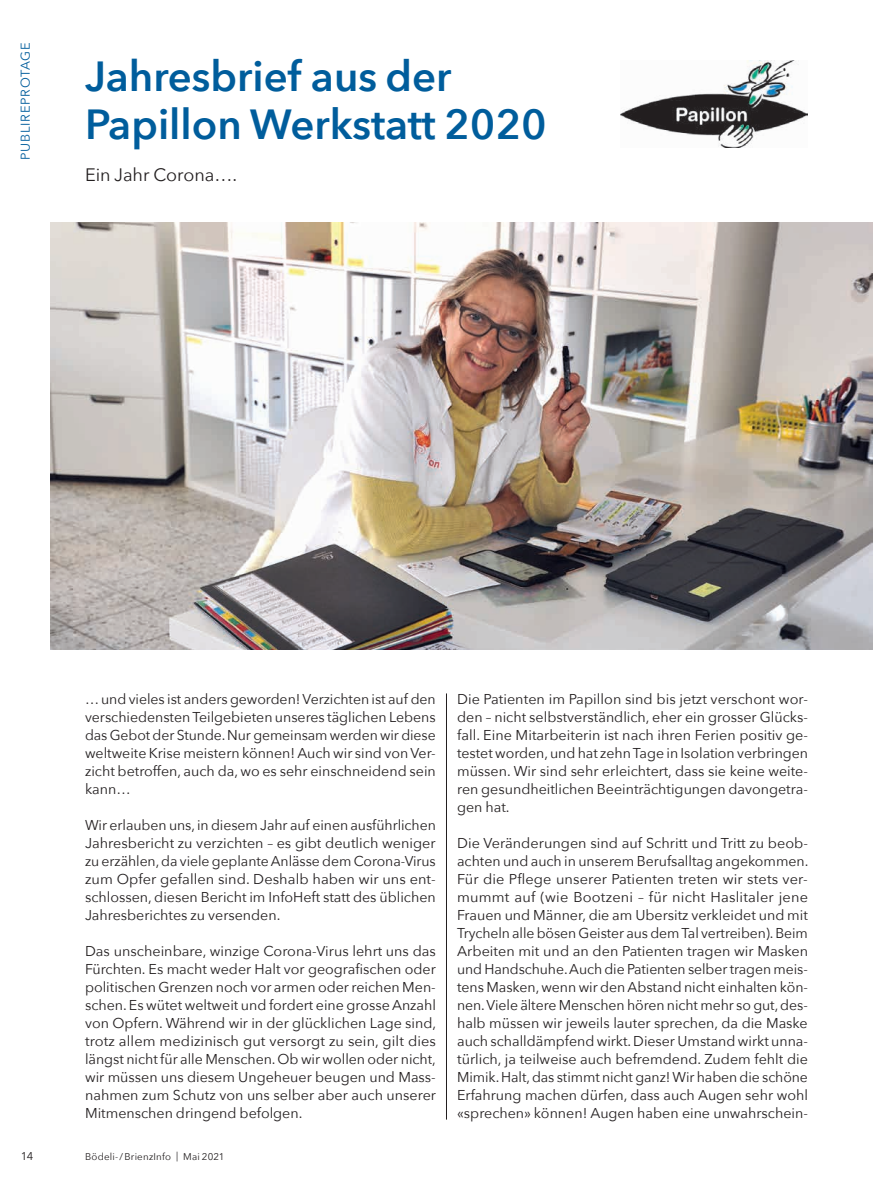
<style>
.page{position:relative;width:893px;height:1191px;background:#fff}
.page>*{position:absolute;margin:0;border:0;box-sizing:border-box;transform-origin:0 0}
.t1{font:600 42px/48px "Avenir Next";color:#005d9c}
.t2{font:18px "Avenir Next";color:#231f20}
.t3{font:14.25px/18px "Avenir Next";color:#231f20;text-align:justify}
.t4{font:12.75px "Avenir Next";letter-spacing:.06em;color:#005d9c}
.t5{font:11.25px "Avenir Next";color:#231f20}
.t6{font:9.75px "Avenir Next";letter-spacing:.02em;color:#231f20}
</style>
<div class="page">
<hr style="left:446px;top:693px;width:1px;height:426px;background:#231f20">
<img style="left:51px;top:223px;width:821px;height:426px">
<img style="left:621px;top:61px;width:187px;height:87px">
<p class="t4" style="left:15px;top:160px;width:120px;rotate:-90deg">PUBLIREPROTAGE</p>
<h1 class="t1" style="left:85px;top:51px;width:463px">Jahresbrief aus der<br>Papillon Werkstatt 2020</h1>
<p class="t2" style="left:85px;top:159px;width:154px">Ein Jahr Corona….</p>
<p class="t3" style="left:85px;top:689px;width:352px">… und vieles ist anders geworden! Verzichten ist auf den verschiedensten Teilgebieten unseres täglichen Lebens das Gebot der Stunde. Nur gemeinsam werden wir diese weltweite Krise meistern können! Auch wir sind von Ver&shy;zicht betroffen, auch da, wo es sehr einschneidend sein kann…</p>
<p class="t3" style="left:85px;top:815px;width:352px">Wir erlauben uns, in diesem Jahr auf einen ausführlichen Jahresbericht zu verzichten – es gibt deutlich weniger zu erzählen, da viele geplante Anlässe dem Corona-Virus zum Opfer gefallen sind. Deshalb haben wir uns ent&shy;schlossen, diesen Bericht im InfoHeft statt des üblichen Jahresberichtes zu versenden.</p>
<p class="t3" style="left:85px;top:941px;width:353px">Das unscheinbare, winzige Corona-Virus lehrt uns das Fürchten. Es macht weder Halt vor geografischen oder politischen Grenzen noch vor armen oder reichen Men&shy;schen. Es wütet weltweit und fordert eine grosse Anzahl von Opfern. Während wir in der glücklichen Lage sind, trotz allem medizinisch gut versorgt zu sein, gilt dies längst nicht für alle Menschen. Ob wir wollen oder nicht, wir müssen uns diesem Ungeheuer beugen und Mass&shy;nahmen zum Schutz von uns selber aber auch unserer Mitmenschen dringend befolgen.</p>
<p class="t3" style="left:457px;top:689px;width:352px">Die Patienten im Papillon sind bis jetzt verschont wor&shy;den – nicht selbstverständlich, eher ein grosser Glücks&shy;fall. Eine Mitarbeiterin ist nach ihren Ferien positiv ge&shy;testet worden, und hat zehn Tage in Isolation verbringen müssen. Wir sind sehr erleichtert, dass sie keine weite&shy;ren gesundheitlichen Beeinträchtigungen davongetra&shy;gen hat.</p>
<p class="t3" style="left:457px;top:833px;width:353px">Die Veränderungen sind auf Schritt und Tritt zu beob&shy;achten und auch in unserem Berufsalltag angekommen.<br>Für die Pflege unserer Patienten treten wir stets ver&shy;mummt auf (wie Bootzeni – für nicht Haslitaler jene Frauen und Männer, die am Ubersitz verkleidet und mit Trycheln alle bösen Geister aus dem Tal vertreiben). Beim Arbeiten mit und an den Patienten tragen wir Masken und Handschuhe. Auch die Patienten selber tragen meis&shy;tens Masken, wenn wir den Abstand nicht einhalten kön&shy;nen. Viele ältere Menschen hören nicht mehr so gut, des&shy;halb müssen wir jeweils lauter sprechen, da die Maske auch schalldämpfend wirkt. Dieser Umstand wirkt unna&shy;türlich, ja teilweise auch befremdend. Zudem fehlt die Mimik. Halt, das stimmt nicht ganz! Wir haben die schöne Erfahrung machen dürfen, dass auch Augen sehr wohl «sprechen» können! Augen haben eine unwahrschein-</p>
<p class="t5" style="left:21px;top:1147px;width:14px">14</p>
<p class="t6" style="left:85px;top:1148px;width:141px">Bödeli-/BrienzInfo | Mai 2021</p>
</div>
